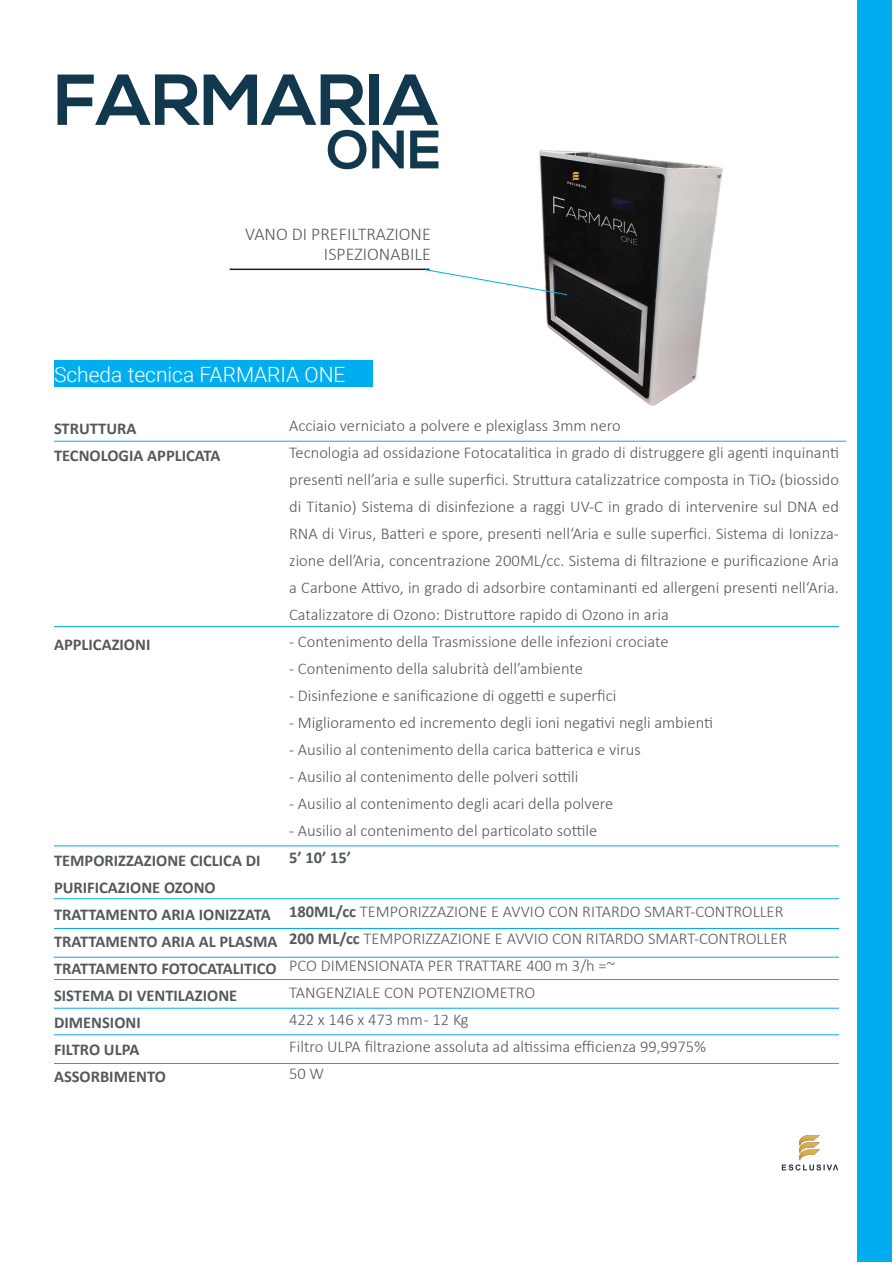
<style>
.page{position:relative;width:893px;height:1263px;background:#fff}
.page>*{position:absolute;margin:0;border:0;box-sizing:border-box;transform-origin:0 0}
.t1{font:700 72px "Nexa";color:#11384d}
.t2{font:700 54px "Nexa";color:#11384d}
.t3{font:300 21px "Roboto";color:#fff}
.t4{font:300 18px/19.5px "Calibri";color:#55595a;text-align:right}
.t5{font:300 16.5px/27px "Calibri";color:#55595a}
.t6{font:700 16.5px/27px "Calibri";color:#55595a}
.s1{font-weight:700}
</style>
<div class="page">
<div style="left:54px;top:360px;width:318px;height:27px;background:#00aeef"></div>
<img style="left:539px;top:150px;width:184px;height:256px">
<hr style="left:54px;top:441px;width:792px;height:1px;background:#00aeef">
<hr style="left:54px;top:626px;width:785px;height:1px;background:#00aeef">
<hr style="left:54px;top:898px;width:785px;height:1px;background:#00aeef">
<hr style="left:54px;top:928px;width:785px;height:1px;background:#00aeef">
<hr style="left:54px;top:957px;width:785px;height:1px;background:#00aeef">
<hr style="left:54px;top:979px;width:785px;height:1px;background:#00aeef">
<hr style="left:54px;top:1008px;width:785px;height:1px;background:#00aeef">
<hr style="left:54px;top:1034px;width:785px;height:1px;background:#00aeef">
<hr style="left:230px;top:269px;width:199px;height:1px;background:#231f20">
<svg style="left:424px;top:269px;width:144px;height:27px"></svg>
<hr style="left:54px;top:845px;width:785px;height:1px;background:#00aeef">
<hr style="left:54px;top:1063px;width:785px;height:1px;background:#00aeef">
<img style="left:781px;top:1135px;width:58px;height:36px">
<div style="left:858px;top:1px;width:34px;height:1261px;background:#00aeef"></div>
<h1 class="t1" style="left:54px;top:58px;width:385px">FARMARIA</h1>
<h2 class="t2" style="left:327px;top:119px;width:116px">ONE</h2>
<p class="t4" style="left:245px;top:224px;width:187px">VANO DI PREFILTRAZIONE<br>ISPEZIONABILE</p>
<p class="t3" style="left:54px;top:360px;width:293px">Scheda tecnica FARMARIA ONE</p>
<p class="t6" style="left:54px;top:415px;width:168px">STRUTTURA<br>TECNOLOGIA APPLICATA</p>
<p class="t6" style="left:54px;top:631px;width:98px">APPLICAZIONI</p>
<p class="t6" style="left:54px;top:847px;width:225px">TEMPORIZZAZIONE CICLICA DI<br>PURIFICAZIONE OZONO<br>TRATTAMENTO ARIA IONIZZATA<br>TRATTAMENTO ARIA AL PLASMA<br>TRATTAMENTO FOTOCATALITICO<br>SISTEMA DI VENTILAZIONE<br>DIMENSIONI<br>FILTRO ULPA<br>ASSORBIMENTO</p>
<p class="t5" style="left:289px;top:412px;width:551px">Acciaio verniciato a polvere e plexiglass 3mm nero<br>Tecnologia ad ossidazione Fotocatalitica in grado di distruggere gli agenti inquinanti presenti nell’aria e sulle superfici. Struttura catalizzatrice composta in TiO2 (biossido di Titanio) Sistema di disinfezione a raggi UV-C in grado di intervenire sul DNA ed RNA di Virus, Batteri e spore, presenti nell‘Aria e sulle superfici. Sistema di Ionizza&shy;zione dell’Aria, concentrazione 200ML/cc. Sistema di filtrazione e purificazione Aria a Carbone Attivo, in grado di adsorbire contaminanti ed allergeni presenti nell‘Aria.<br>Catalizzatore di Ozono: Distruttore rapido di Ozono in aria</p>
<p class="t5" style="left:289px;top:628px;width:381px">- Contenimento della Trasmissione delle infezioni crociate</p>
<p class="t5" style="left:289px;top:655px;width:295px">- Contenimento della salubrità dell’ambiente</p>
<p class="t5" style="left:289px;top:682px;width:329px">- Disinfezione e sanificazione di oggetti e superfici</p>
<p class="t5" style="left:289px;top:709px;width:425px">- Miglioramento ed incremento degli ioni negativi negli ambienti</p>
<p class="t5" style="left:289px;top:736px;width:353px">- Ausilio al contenimento della carica batterica e virus</p>
<p class="t5" style="left:289px;top:763px;width:291px">- Ausilio al contenimento delle polveri sottili</p>
<p class="t5" style="left:289px;top:790px;width:326px">- Ausilio al contenimento degli acari della polvere</p>
<p class="t5" style="left:289px;top:817px;width:310px">- Ausilio al contenimento del particolato sottile</p>
<p class="t6" style="left:289px;top:844px;width:64px">5’ 10’ 15’</p>
<p class="t5" style="left:289px;top:898px;width:499px"><span class="s1">180ML/cc</span> TEMPORIZZAZIONE E AVVIO CON RITARDO SMART-CONTROLLER <span class="s1">200 ML/cc</span> TEMPORIZZAZIONE E AVVIO CON RITARDO SMART-CONTROLLER PCO DIMENSIONATA PER TRATTARE 400 m 3/h =~<br>TANGENZIALE CON POTENZIOMETRO<br>422 x 146 x 473 mm - 12 Kg<br>Filtro ULPA filtrazione assoluta ad altissima efficienza 99,9975%<br>50 W</p>
</div>
